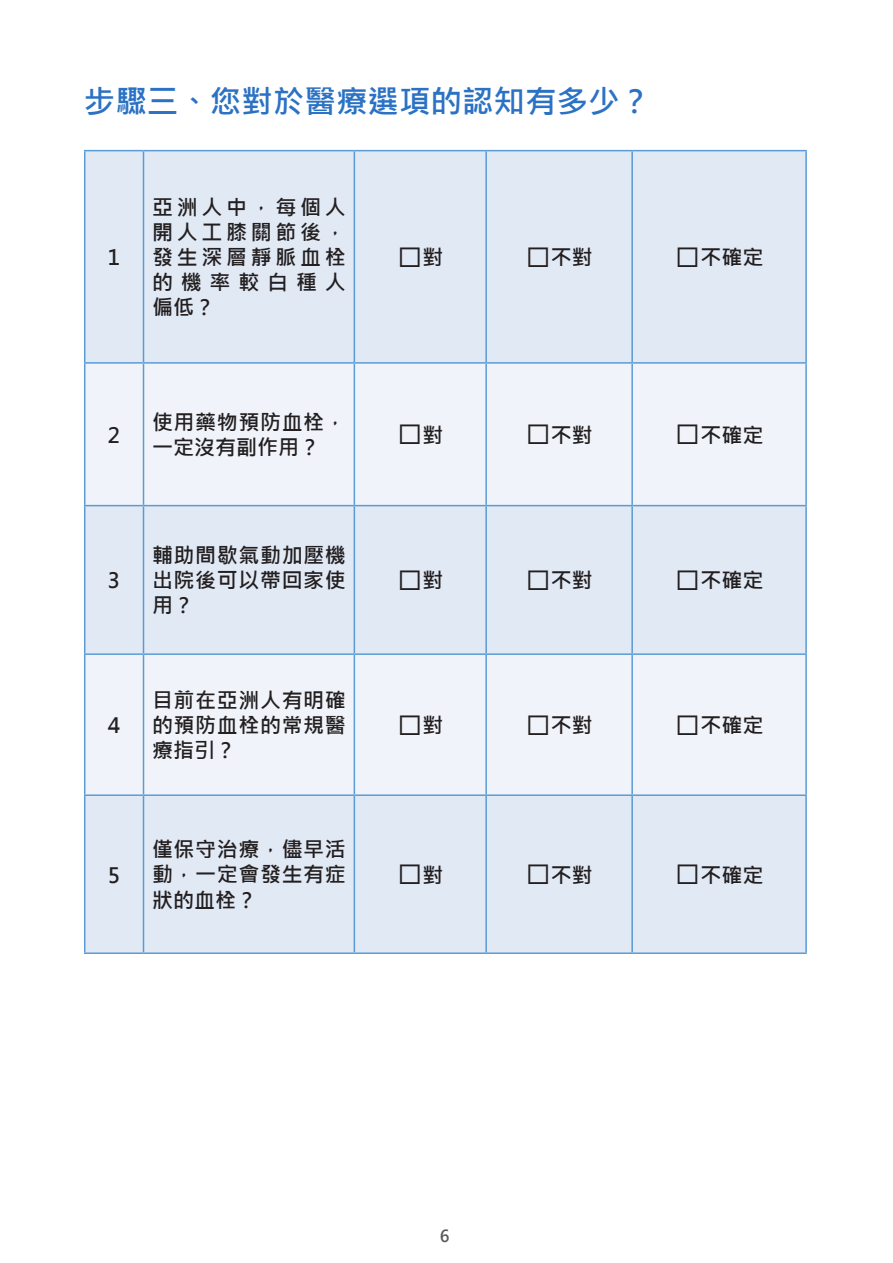
<style>
.page{position:relative;width:893px;height:1263px;background:#fff}
.page>*{position:absolute;margin:0;border:0;box-sizing:border-box;transform-origin:0 0}
.內文{font:700 39px "Microsoft Jheng Hei";color:#231f20}
.t1{font:700 31.5px "Microsoft Jheng Hei";color:#2b72c4}
.內文-2{font:700 21px/25.2px "Microsoft Jheng Hei";letter-spacing:.03em;color:#231f20;text-align:justify}
.t2{font:700 16.5px "Microsoft Jheng Hei";color:#595959}
.s1{font-size:21px}
.s2{font-size:39px}
</style>
<div class="page">
<div style="left:85px;top:151px;width:720px;height:801px;background:#e1e9f5"></div>
<svg style="left:85px;top:364px;width:720px;height:430px;fill:#f0f4fa"></svg>
<hr style="left:84px;top:150px;width:60px;height:1px;background:#5b9bd5">
<hr style="left:84px;top:151px;width:1px;height:211px;background:#5b9bd5">
<hr style="left:144px;top:150px;width:210px;height:1px;background:#5b9bd5">
<hr style="left:143px;top:151px;width:1px;height:211px;background:#5b9bd5">
<hr style="left:354px;top:150px;width:132px;height:1px;background:#5b9bd5">
<hr style="left:354px;top:151px;width:1px;height:211px;background:#5b9bd5">
<hr style="left:486px;top:150px;width:146px;height:1px;background:#5b9bd5">
<hr style="left:485px;top:151px;width:2px;height:211px;background:#5b9bd5">
<hr style="left:632px;top:150px;width:175px;height:1px;background:#5b9bd5">
<hr style="left:631px;top:151px;width:2px;height:211px;background:#5b9bd5">
<hr style="left:805px;top:151px;width:2px;height:211px;background:#5b9bd5">
<hr style="left:84px;top:362px;width:60px;height:2px;background:#5b9bd5">
<hr style="left:84px;top:364px;width:1px;height:141px;background:#5b9bd5">
<hr style="left:144px;top:362px;width:210px;height:2px;background:#5b9bd5">
<hr style="left:143px;top:364px;width:1px;height:141px;background:#5b9bd5">
<hr style="left:354px;top:362px;width:132px;height:2px;background:#5b9bd5">
<hr style="left:354px;top:364px;width:1px;height:141px;background:#5b9bd5">
<hr style="left:486px;top:362px;width:146px;height:2px;background:#5b9bd5">
<hr style="left:485px;top:364px;width:2px;height:141px;background:#5b9bd5">
<hr style="left:632px;top:362px;width:175px;height:2px;background:#5b9bd5">
<hr style="left:631px;top:364px;width:2px;height:141px;background:#5b9bd5">
<hr style="left:805px;top:364px;width:2px;height:141px;background:#5b9bd5">
<hr style="left:84px;top:505px;width:60px;height:1px;background:#5b9bd5">
<hr style="left:84px;top:506px;width:1px;height:147px;background:#5b9bd5">
<hr style="left:144px;top:505px;width:210px;height:1px;background:#5b9bd5">
<hr style="left:143px;top:506px;width:1px;height:147px;background:#5b9bd5">
<hr style="left:354px;top:505px;width:132px;height:1px;background:#5b9bd5">
<hr style="left:354px;top:506px;width:1px;height:147px;background:#5b9bd5">
<hr style="left:486px;top:505px;width:146px;height:1px;background:#5b9bd5">
<hr style="left:485px;top:506px;width:2px;height:147px;background:#5b9bd5">
<hr style="left:632px;top:505px;width:175px;height:1px;background:#5b9bd5">
<hr style="left:631px;top:506px;width:2px;height:147px;background:#5b9bd5">
<hr style="left:805px;top:506px;width:2px;height:147px;background:#5b9bd5">
<hr style="left:84px;top:653px;width:60px;height:2px;background:#5b9bd5">
<hr style="left:84px;top:655px;width:1px;height:139px;background:#5b9bd5">
<hr style="left:144px;top:653px;width:210px;height:2px;background:#5b9bd5">
<hr style="left:143px;top:655px;width:1px;height:139px;background:#5b9bd5">
<hr style="left:354px;top:653px;width:132px;height:2px;background:#5b9bd5">
<hr style="left:354px;top:655px;width:1px;height:139px;background:#5b9bd5">
<hr style="left:486px;top:653px;width:146px;height:2px;background:#5b9bd5">
<hr style="left:485px;top:655px;width:2px;height:139px;background:#5b9bd5">
<hr style="left:632px;top:653px;width:175px;height:2px;background:#5b9bd5">
<hr style="left:631px;top:655px;width:2px;height:139px;background:#5b9bd5">
<hr style="left:805px;top:655px;width:2px;height:139px;background:#5b9bd5">
<hr style="left:84px;top:794px;width:60px;height:2px;background:#5b9bd5">
<hr style="left:84px;top:796px;width:1px;height:156px;background:#5b9bd5">
<hr style="left:144px;top:794px;width:210px;height:2px;background:#5b9bd5">
<hr style="left:143px;top:796px;width:1px;height:156px;background:#5b9bd5">
<hr style="left:354px;top:794px;width:132px;height:2px;background:#5b9bd5">
<hr style="left:354px;top:796px;width:1px;height:156px;background:#5b9bd5">
<hr style="left:486px;top:794px;width:146px;height:2px;background:#5b9bd5">
<hr style="left:485px;top:796px;width:2px;height:156px;background:#5b9bd5">
<hr style="left:632px;top:794px;width:175px;height:2px;background:#5b9bd5">
<hr style="left:631px;top:796px;width:2px;height:156px;background:#5b9bd5">
<hr style="left:805px;top:796px;width:2px;height:156px;background:#5b9bd5">
<hr style="left:84px;top:952px;width:60px;height:2px;background:#5b9bd5">
<hr style="left:144px;top:952px;width:210px;height:2px;background:#5b9bd5">
<hr style="left:354px;top:952px;width:132px;height:2px;background:#5b9bd5">
<hr style="left:486px;top:952px;width:146px;height:2px;background:#5b9bd5">
<hr style="left:632px;top:952px;width:175px;height:2px;background:#5b9bd5">
<p class="t1" style="left:84px;top:82px;width:569px">步驟三、您對於醫療選項的認知有多少？</p>
<p class="內文-2" style="left:108px;top:245px;width:14px">1</p>
<p class="內文-2" style="left:152px;top:194px;width:195px">亞洲人中，每個人開人工膝關節後，發生深層靜脈血栓的機率較白種人偏低？</p>
<p class="內文" style="left:397px;top:228px;width:48px">□<span class="s1">對</span></p>
<p class="內文-2" style="left:525px;top:245px;width:69px"><span class="s2">□</span>不對</p>
<p class="內文-2" style="left:675px;top:245px;width:90px"><span class="s2">□</span>不確定</p>
<p class="內文-2" style="left:108px;top:422px;width:14px">2</p>
<p class="內文-2" style="left:152px;top:409px;width:195px">使用藥物預防血栓，一定沒有副作用？</p>
<p class="內文" style="left:397px;top:405px;width:48px">□<span class="s1">對</span></p>
<p class="內文-2" style="left:525px;top:422px;width:69px"><span class="s2">□</span>不對</p>
<p class="內文-2" style="left:675px;top:422px;width:90px"><span class="s2">□</span>不確定</p>
<p class="內文-2" style="left:108px;top:568px;width:14px">3</p>
<p class="內文-2" style="left:152px;top:543px;width:195px">輔助間歇氣動加壓機出院後可以帶回家使用？</p>
<p class="內文" style="left:397px;top:551px;width:48px">□<span class="s1">對</span></p>
<p class="內文-2" style="left:525px;top:568px;width:69px"><span class="s2">□</span>不對</p>
<p class="內文-2" style="left:675px;top:568px;width:90px"><span class="s2">□</span>不確定</p>
<p class="內文-2" style="left:108px;top:713px;width:14px">4</p>
<p class="內文-2" style="left:152px;top:687px;width:195px">目前在亞洲人有明確的預防血栓的常規醫療指引？</p>
<p class="內文" style="left:397px;top:696px;width:48px">□<span class="s1">對</span></p>
<p class="內文-2" style="left:525px;top:713px;width:69px"><span class="s2">□</span>不對</p>
<p class="內文-2" style="left:675px;top:713px;width:90px"><span class="s2">□</span>不確定</p>
<p class="內文-2" style="left:108px;top:862px;width:14px">5</p>
<p class="內文-2" style="left:152px;top:837px;width:195px">僅保守治療，儘早活動，一定會發生有症狀的血栓？</p>
<p class="內文" style="left:397px;top:845px;width:48px">□<span class="s1">對</span></p>
<p class="內文-2" style="left:525px;top:862px;width:69px"><span class="s2">□</span>不對</p>
<p class="內文-2" style="left:675px;top:862px;width:90px"><span class="s2">□</span>不確定</p>
<p class="t2" style="left:440px;top:1225px;width:11px">6</p>
</div>
